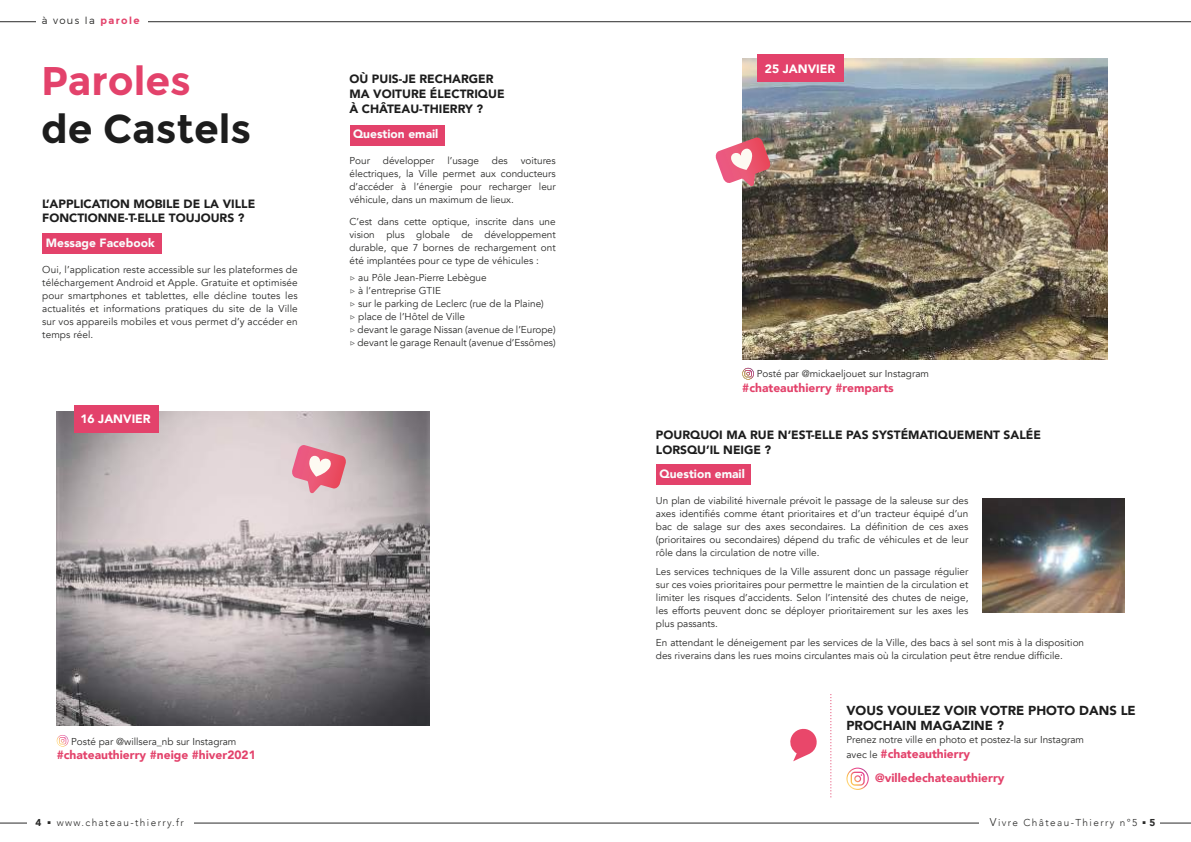
<style>
.page{position:relative;width:1191px;height:842px;background:#fff}
.page>*{position:absolute;margin:0;border:0;box-sizing:border-box;transform-origin:0 0}
.t1{font:700 40px "Montserrat";color:#1d1d1d}
.t2{font:700 40px "Montserrat";color:#e3426b}
.t3{font:900 13px/15.6px "Avenir";color:#1d1d1d}
.t4{font:900 12.1px "Avenir";color:#fff}
.t5{font:900 12px/14.4px "Avenir";color:#1d1d1d}
.t6{font:900 12px "Avenir";color:#e3426b}
.t7{font:900 12px "Avenir";color:#f9fdfd}
.t8{font:10px/13px "Avenir";color:#2b2b2a;text-align:justify}
.t9{font:300 10px "Avenir";letter-spacing:.14em;color:#2b2b2a}
.t10{font:300 10px "Montserrat";letter-spacing:.14em;color:#2b2b2a}
.s1{font-weight:700;color:#e3426b}
.s2{font-family:"Montserrat"}
.s3{font-weight:400;font-size:10px;color:#2b2b2a}
.s4{font-weight:900}
.s5{font-size:11.3px}
</style>
<div class="page">
<hr style="left:0;top:21px;width:1191px;height:1px;background:#2b2b2a">
<hr style="left:0;top:823px;width:1191px;height:1px;background:#2b2b2a">
<div style="left:28px;top:814px;width:166px;height:19px;background:#fff"></div>
<div style="left:979px;top:814px;width:181px;height:19px;background:#fff"></div>
<div style="left:36px;top:12px;width:111px;height:20px;background:#fff"></div>
<img style="left:743px;top:59px;width:364px;height:300px">
<img style="left:57px;top:411px;width:372px;height:315px">
<div style="left:350px;top:125px;width:95px;height:21px;background:#e3426b"></div>
<div style="left:42px;top:233px;width:120px;height:21px;background:#e3426b"></div>
<div style="left:656px;top:464px;width:94px;height:21px;background:#e3426b"></div>
<div style="left:757px;top:54px;width:87px;height:27px;background:#e3426b"></div>
<div style="left:74px;top:405px;width:84px;height:28px;background:#e3426b"></div>
<svg style="left:742px;top:368px;width:12px;height:12px"></svg>
<svg style="left:57px;top:735px;width:11px;height:12px"></svg>
<svg style="left:715px;top:137px;width:56px;height:49px"></svg>
<svg style="left:291px;top:445px;width:55px;height:48px;background:#e691a1"></svg>
<svg style="left:846px;top:768px;width:22px;height:22px"></svg>
<svg style="left:790px;top:728px;width:27px;height:33px"></svg>
<svg style="left:830px;top:694px;width:1px;height:103px"></svg>
<img style="left:982px;top:498px;width:142px;height:114px">
<p class="t10" style="left:42px;top:14px;width:99px">à vous la <span class="s1">parole</span></p>
<h1 class="t2" style="left:41px;top:57px;width:151px">Paroles</h1>
<h1 class="t1" style="left:41px;top:105px;width:212px">de Castels</h1>
<p class="t5" style="left:42px;top:196px;width:214px">L’APPLICATION MOBILE DE LA VILLE<br>FONCTIONNE-T-ELLE TOUJOURS ?</p>
<p class="t7" style="left:46px;top:232px;width:110px">Message Facebook</p>
<p class="t8" style="left:42px;top:263px;width:257px">Oui, l’application reste accessible sur les plateformes de téléchargement Android et Apple. Gratuite et optimisée pour smartphones et tablettes, elle décline toutes les actualités et informations pratiques du site de la Ville sur vos appareils mobiles et vous permet d’y accéder en temps réel.</p>
<p class="t4" style="left:80px;top:409px;width:72px">16 JANVIER</p>
<p class="t5" style="left:349px;top:72px;width:157px">OÙ PUIS-JE RECHARGER<br>MA VOITURE ÉLECTRIQUE</p>
<p class="t5" style="left:349px;top:102px;width:135px">À CHÂTEAU-THIERRY ?</p>
<p class="t7" style="left:353px;top:123px;width:87px">Question email</p>
<p class="t8" style="left:349px;top:154px;width:22px">Pour</p>
<p class="t8" style="left:383px;top:154px;width:53px">développer</p>
<p class="t8" style="left:447px;top:154px;width:33px">l’usage</p>
<p class="t8" style="left:492px;top:154px;width:17px">des</p>
<p class="t8" style="left:349px;top:154px;width:208px;text-indent:171px">voitures électriques, la Ville permet aux conducteurs d’accéder à l’énergie pour recharger leur véhicule, dans un maximum de lieux.</p>
<p class="t8" style="left:349px;top:215px;width:208px">C’est dans cette optique, inscrite dans une vision plus globale de développement durable, que 7 bornes de rechargement ont été implantées pour ce type de véhicules :</p>
<p class="t8" style="left:349px;top:271px;width:208px;text-align:left"><span class="s2">▷</span> au Pôle Jean-Pierre Lebègue<br><span class="s2">▷</span> à l’entreprise GTIE<br><span class="s2">▷</span> sur le parking de Leclerc (rue de la Plaine)<br><span class="s2">▷</span> place de l’Hôtel de Ville<br><span class="s2">▷</span> devant le garage Nissan (avenue de l’Europe) <span class="s2">▷</span> devant le garage Renault (avenue d’Essômes)</p>
<p class="t8" style="left:71px;top:735px;width:167px">Posté par @willsera_nb sur Instagram</p>
<p class="t6" style="left:57px;top:744px;width:201px">#chateauthierry #neige #hiver2021</p>
<p class="t4" style="left:765px;top:58px;width:72px">25 JANVIER</p>
<p class="t8" style="left:756px;top:368px;width:174px">Posté par @mickaeljouet sur Instagram</p>
<p class="t6" style="left:742px;top:377px;width:153px">#chateauthierry #remparts</p>
<p class="t5" style="left:656px;top:427px;width:386px">POURQUOI MA RUE N’EST-ELLE PAS SYSTÉMATIQUEMENT SALÉE<br>LORSQU’IL NEIGE ?</p>
<p class="t7" style="left:659px;top:463px;width:87px">Question email</p>
<p class="t8" style="left:656px;top:494px;width:314px">Un plan de viabilité hivernale prévoit le passage de la saleuse sur des axes identifiés comme étant prioritaires et d’un tracteur équipé d’un bac de salage sur des axes secondaires. La définition de ces axes (prioritaires ou secondaires) dépend du trafic de véhicules et de leur rôle dans la circulation de notre ville.</p>
<p class="t8" style="left:656px;top:565px;width:314px">Les services techniques de la Ville assurent donc un passage régulier sur ces voies prioritaires pour permettre le maintien de la circulation et limiter les risques d’accidents. Selon l’intensité des chutes de neige, les efforts peuvent donc se déployer prioritairement sur les axes les plus passants.</p>
<p class="t8" style="left:656px;top:636px;width:430px">En attendant le déneigement par les services de la Ville, des bacs à sel sont mis à la disposition des riverains dans les rues moins circulantes mais où la circulation peut être rendue difficile.</p>
<h2 class="t3" style="left:846px;top:702px;width:291px">VOUS VOULEZ VOIR VOTRE PHOTO DANS LE<br>PROCHAIN MAGAZINE ?</h2>
<p class="t8" style="left:846px;top:734px;width:239px">Prenez notre ville en photo et postez-la sur Instagram</p>
<p class="t6" style="left:846px;top:743px;width:125px"><span class="s3">avec le</span> #chateauthierry</p>
<p class="t6" style="left:875px;top:768px;width:131px">@villedechateauthierry</p>
<p class="t9" style="left:35px;top:817px;width:150px"><span class="s4">4</span> <sup>■</sup> www.chateau-thierry.fr</p>
<p class="t9" style="left:989px;top:817px;width:167px"><span class="s5">V</span>ivre Château-Thierry n°5 <sup>■</sup> <span class="s4">5</span></p>
</div>
